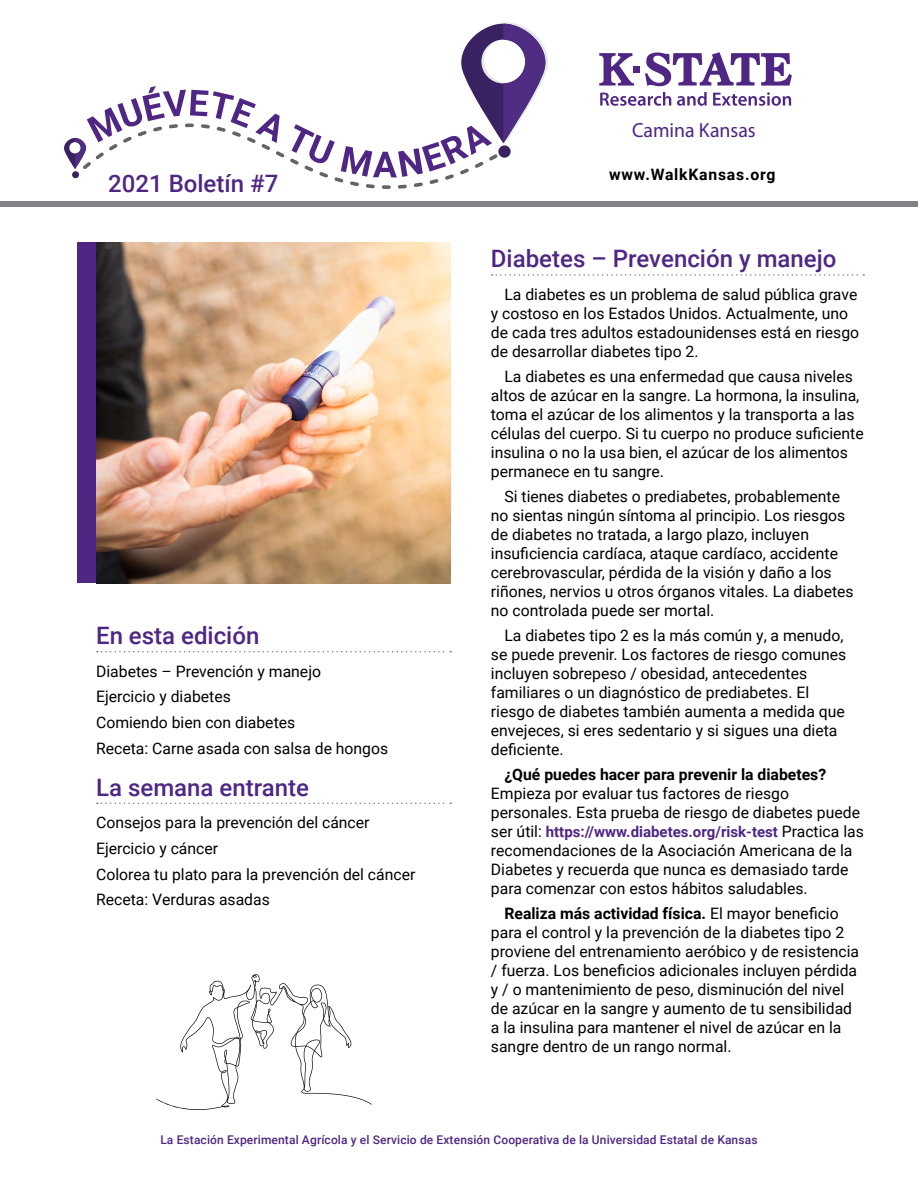
<style>
.page{position:relative;width:918px;height:1188px;background:#fff}
.page>*{position:absolute;margin:0;border:0;box-sizing:border-box;transform-origin:0 0}
.Headings{font:500 24px "Roboto";color:#4f2683}
.t1{font:20.55px "Myriad Pro";color:#4f2683}
.Body{font:15.75px/18.9px "Roboto";color:#000}
.This_Issue_text{font:15.75px "Roboto";color:#000}
.t2{font:700 15.75px "Roboto";letter-spacing:.05em;color:#000}
.Body-2{font:700 15px "Roboto";color:#4f2683}
.t3{font:500 12px "Roboto";letter-spacing:.01em;color:#4f2683}
.s1{font-weight:700}
.s2{font-weight:400;font-size:15.75px;color:#000}
</style>
<div class="page">
<div style="left:0;top:201px;width:918px;height:5px;background:#808285"></div>
<div style="left:633px;top:66px;width:7px;height:7px;background:#4f2683"></div>
<svg style="left:599px;top:53px;width:35px;height:33px"></svg>
<svg style="left:645px;top:52px;width:147px;height:34px"></svg>
<svg style="left:600px;top:92px;width:71px;height:14px"></svg>
<svg style="left:677px;top:92px;width:30px;height:14px"></svg>
<svg style="left:713px;top:92px;width:78px;height:14px"></svg>
<svg style="left:64px;top:23px;width:484px;height:166px"></svg>
<svg style="left:156px;top:974px;width:216px;height:136px"></svg>
<svg style="left:97px;top:651px;width:354px;height:1px"></svg>
<svg style="left:97px;top:803px;width:354px;height:1px"></svg>
<img style="left:96px;top:242px;width:354px;height:341px">
<svg style="left:492px;top:274px;width:372px;height:2px"></svg>
<div style="left:77px;top:242px;width:19px;height:341px;background:#4f2683"></div>
<h1 class="Headings" style="left:108px;top:166px;width:172px">2021 Boletín #7</h1>
<p class="Headings" style="left:96px;top:619px;width:165px">En esta edición</p>
<p class="This_Issue_text" style="left:96px;top:660px;width:226px">Diabetes – Prevención y manejo</p>
<p class="This_Issue_text" style="left:96px;top:686px;width:136px">Ejercicio y diabetes</p>
<p class="This_Issue_text" style="left:96px;top:711px;width:201px">Comiendo bien con diabetes</p>
<p class="This_Issue_text" style="left:96px;top:737px;width:294px">Receta: Carne asada con salsa de hongos</p>
<p class="Headings" style="left:96px;top:770px;width:214px">La semana entrante</p>
<p class="This_Issue_text" style="left:96px;top:812px;width:275px">Consejos para la prevención del cáncer</p>
<p class="This_Issue_text" style="left:96px;top:837px;width:124px">Ejercicio y cáncer</p>
<p class="This_Issue_text" style="left:96px;top:863px;width:321px">Colorea tu plato para la prevención del cáncer</p>
<p class="This_Issue_text" style="left:96px;top:889px;width:175px">Receta: Verduras asadas</p>
<h2 class="t1" style="left:632px;top:117px;width:125px">Camina Kansas</h2>
<p class="t2" style="left:609px;top:163px;width:168px">www.WalkKansas.org</p>
<p class="Headings" style="left:491px;top:242px;width:347px">Diabetes – Prevención y manejo</p>
<p class="Body" style="left:491px;top:284px;width:370px;text-indent:14px">La diabetes es un problema de salud pública grave y costoso en los Estados Unidos. Actualmente, uno de cada tres adultos estadounidenses está en riesgo de desarrollar diabetes tipo 2.</p>
<p class="Body" style="left:491px;top:367px;width:374px;text-indent:14px">La diabetes es una enfermedad que causa niveles altos de azúcar en la sangre. La hormona, la insulina, toma el azúcar de los alimentos y la transporta a las células del cuerpo. Si tu cuerpo no produce suficiente insulina o no la usa bien, el azúcar de los alimentos permanece en tu sangre.</p>
<p class="Body" style="left:491px;top:487px;width:364px;text-indent:14px">Si tienes diabetes o prediabetes, probablemente no sientas ningún síntoma al principio. Los riesgos de diabetes no tratada, a largo plazo, incluyen insuficiencia cardíaca, ataque cardíaco, accidente cerebrovascular, pérdida de la visión y daño a los riñones, nervios u otros órganos vitales. La diabetes no controlada puede ser mortal.</p>
<p class="Body" style="left:491px;top:626px;width:357px;text-indent:14px">La diabetes tipo 2 es la más común y, a menudo, se puede prevenir. Los factores de riesgo comunes incluyen sobrepeso / obesidad, antecedentes familiares o un diagnóstico de prediabetes. El riesgo de diabetes también aumenta a medida que envejeces, si eres sedentario y si sigues una dieta deficiente.</p>
<p class="Body" style="left:491px;top:765px;width:371px;text-indent:14px"><span class="s1">¿Qué puedes hacer para prevenir la diabetes?<br></span>Empieza por evaluar tus factores de riesgo personales. Esta prueba de riesgo de diabetes puede</p>
<p class="Body-2" style="left:491px;top:821px;width:374px"><span class="s2">ser útil:</span> https://www.diabetes.org/risk-test <span class="s2">Practica las</span></p>
<p class="Body" style="left:491px;top:840px;width:363px">recomendaciones de la Asociación Americana de la<br>Diabetes y recuerda que nunca es demasiado tarde para comenzar con estos hábitos saludables.</p>
<p class="Body" style="left:491px;top:904px;width:370px;text-indent:14px"><span class="s1">Realiza más actividad física.</span> El mayor beneficio para el control y la prevención de la diabetes tipo 2 proviene del entrenamiento aeróbico y de resistencia / fuerza. Los beneficios adicionales incluyen pérdida y / o mantenimiento de peso, disminución del nivel de azúcar en la sangre y aumento de tu sensibilidad a la insulina para mantener el nivel de azúcar en la sangre dentro de un rango normal.</p>
<p class="t3" style="left:160px;top:1132px;width:599px">La Estación Experimental Agrícola y el Servicio de Extensión Cooperativa de la Universidad Estatal de Kansas</p>
</div>
